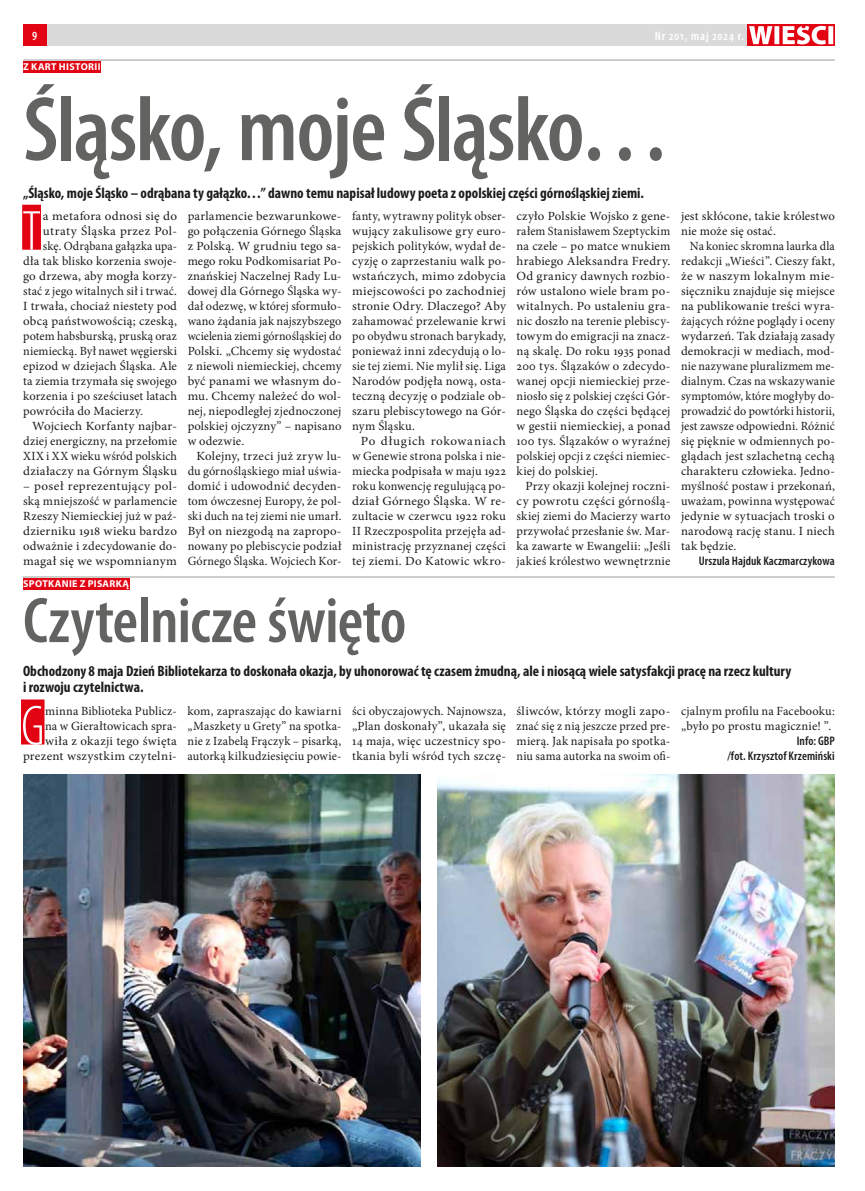
<style>
.page{position:relative;width:865px;height:1191px;background:#fff}
.page>*{position:absolute;margin:0;border:0;box-sizing:border-box;transform-origin:0 0}
.t1{font:600 condensed 92.5px "Myriad Pro";letter-spacing:-.02em;color:#636362}
.t2{font:600 condensed 65px "Myriad Pro";letter-spacing:-.01em;color:#636362}
.t3{font:300 condensed 57px "Myriad Pro";color:#fff}
.t4{font:700 condensed 15px/16.2px "Myriad Pro";color:#1c1c1b}
.t5{font:12.5px/15px "Minion Pro";letter-spacing:.015em;color:#1c1c1b;text-align:justify}
.t6{font:12.5px/15px "Minion Pro";letter-spacing:.015em;color:#1c1c1b;text-align:justify;scale:.96 1}
.t7{font:12.5px/15px "Minion Pro";letter-spacing:.015em;color:#1c1c1b;text-align:justify;scale:1.05 1}
.t8{font:12.5px "Minion Pro";letter-spacing:.015em;color:#1c1c1b;scale:1.04 1}
.t9{font:600 condensed 12.5px/15px "Myriad Pro";letter-spacing:.005em;color:#1c1c1b;text-align:right}
.t10{font:600 condensed 12.5px "Myriad Pro";letter-spacing:.075em;color:#fff}
.t11{font:700 10px "Myriad Pro";letter-spacing:.035em;color:#fff}
</style>
<div class="page">
<div style="left:23px;top:25px;width:811px;height:21px;background:#dadada"></div>
<svg style="left:747px;top:25px;width:87px;height:21px"></svg>
<svg style="left:749px;top:26px;width:84px;height:18px;background:#f3969c"></svg>
<div style="left:23px;top:25px;width:23px;height:21px;background:#e30413"></div>
<div style="left:23px;top:61px;width:78px;height:12px;background:#e30413"></div>
<hr style="left:23px;top:60px;width:811px;height:1px;background:#9d9d9c">
<div style="left:22px;top:205px;width:19px;height:45px;background:#e30413"></div>
<div style="left:23px;top:578px;width:106px;height:11px;background:#e30413"></div>
<hr style="left:23px;top:577px;width:811px;height:1px;background:#9d9d9c">
<div style="left:21px;top:699px;width:24px;height:45px;background:#e30413"></div>
<img style="left:437px;top:774px;width:397px;height:392px">
<img style="left:23px;top:774px;width:397px;height:392px">
<p class="t10" style="left:32px;top:28px;width:7px">9</p>
<p class="t10" style="left:654px;top:28px;width:91px">Nr 201, maj 2024 r.</p>
<p class="t11" style="left:23px;top:60px;width:79px">Z KART HISTORII</p>
<h1 class="t1" style="left:23px;top:72px;width:649px">Śląsko, moje Śląsko…</h1>
<p class="t4" style="left:23px;top:184px;width:622px">„Śląsko, moje Śląsko – odrąbana ty gałązko…” dawno temu napisał ludowy poeta z opolskiej części górnośląskiej ziemi.</p>
<h3 class="t3" style="left:22px;top:197px;width:20px">T</h3>
<p class="t7" style="left:43px;top:208px;width:129px">a metafora odnosi się do</p>
<p class="t5" style="left:516px;top:208px;width:155px">czyło Polskie Wojsko z gene&shy;rałem Stanisławem Szeptyckim na czele – po matce wnukiem hrabiego Aleksandra Fredry.<br>Od granicy dawnych rozbio&shy;rów ustalono wiele bram po&shy;witalnych. Po ustaleniu gra&shy;nic doszło na terenie plebiscy&shy;towym do emigracji na znacz&shy;ną skalę. Do roku 1935 ponad 200 tys. Ślązaków o zdecydo&shy;wanej opcji niemieckiej prze&shy;niosło się z polskiej części Gór&shy;nego Śląska do części będącej w gestii niemieckiej, a ponad 100 tys. Ślązaków o wyraźnej polskiej opcji z części niemiec&shy;kiej do polskiej.</p>
<p class="t5" style="left:516px;top:478px;width:155px;text-indent:9px">Przy okazji kolejnej roczni&shy;cy powrotu części górnoślą&shy;skiej ziemi do Macierzy warto przywołać przesłanie św. Mar&shy;ka zawarte w Ewangelii: „Jeśli jakieś królestwo wewnętrznie</p>
<p class="t5" style="left:681px;top:208px;width:155px">jest skłócone, takie królestwo nie może się ostać.</p>
<p class="t6" style="left:681px;top:238px;width:162px;text-indent:9px">Na koniec skromna laurka dla redakcji „Wieści”. Cieszy fakt, że w naszym lokalnym mie&shy;sięczniku znajduje się miejsce na publikowanie treści wyra&shy;żających różne poglądy i oceny wydarzeń. Tak działają zasady demokracji w mediach, mod&shy;nie nazywane pluralizmem me&shy;dialnym. Czas na wskazywanie symptomów, które mogłyby do&shy;prowadzić do powtórki historii, jest zawsze odpowiedni. Różnić się pięknie w odmiennych po&shy;glądach jest szlachetną cechą charakteru człowieka. Jedno&shy;myślność postaw i przekonań, uważam, powinna występować jedynie w sytuacjach troski o narodową rację stanu. I niech tak będzie.</p>
<p class="t9" style="left:699px;top:553px;width:137px">Urszula Hajduk Kaczmarczykowa</p>
<p class="t5" style="left:188px;top:208px;width:155px">parlamencie bezwarunkowe&shy;go połączenia Górnego Śląska z Polską. W grudniu tego sa&shy;mego roku Podkomisariat Po&shy;znańskiej Naczelnej Rady Lu&shy;dowej dla Górnego Śląska wy&shy;dał odezwę, w której sformuło&shy;wano żądania jak najszybszego wcielenia ziemi górnośląskiej do Polski. „Chcemy się wydostać z niewoli niemieckiej, chcemy być panami we własnym do&shy;mu. Chcemy należeć do wol&shy;nej, niepodległej zjednoczonej polskiej ojczyzny” – napisano w odezwie.</p>
<p class="t5" style="left:188px;top:448px;width:155px;text-indent:9px">Kolejny, trzeci już zryw lu&shy;du górnośląskiego miał uświa&shy;domić i udowodnić decyden&shy;tom ówczesnej Europy, że pol&shy;ski duch na tej ziemi nie umarł.<br>Był on niezgodą na zapropo&shy;nowany po plebiscycie podział Górnego Śląska. Wojciech Kor-</p>
<p class="t5" style="left:352px;top:208px;width:155px">fanty, wytrawny polityk obser&shy;wujący zakulisowe gry euro&shy;pejskich polityków, wydał de&shy;cyzję o zaprzestaniu walk po&shy;wstańczych, mimo zdobycia miejscowości po zachodniej stronie Odry. Dlaczego? Aby zahamować przelewanie krwi po obydwu stronach barykady, ponieważ inni zdecydują o lo&shy;sie tej ziemi. Nie mylił się. Liga Narodów podjęła nową, osta&shy;teczną decyzję o podziale ob&shy;szaru plebiscytowego na Gór&shy;nym Śląsku.</p>
<p class="t7" style="left:352px;top:433px;width:148px;text-indent:9px">Po długich rokowaniach w Genewie strona polska i nie&shy;miecka podpisała w maju 1922 roku konwencję regulującą po&shy;dział Górnego Śląska. W re&shy;zultacie w czerwcu 1922 roku II Rzeczpospolita przejęła ad&shy;ministrację przyznanej części tej ziemi. Do Katowic wkro-</p>
<p class="t7" style="left:43px;top:223px;width:129px">utraty Śląska przez Pol-</p>
<p class="t6" style="left:43px;top:238px;width:141px">skę. Odrąbana gałązka upa-</p>
<p class="t5" style="left:23px;top:253px;width:155px">dła tak blisko korzenia swoje-</p>
<p class="t8" style="left:23px;top:267px;width:149px">go drzewa, aby mogła korzy-</p>
<p class="t5" style="left:23px;top:283px;width:155px">stać z jego witalnych sił i trwać.</p>
<p class="t5" style="left:23px;top:298px;width:155px">I trwała, chociaż niestety pod</p>
<p class="t8" style="left:23px;top:312px;width:149px">obcą państwowością; czeską,</p>
<p class="t5" style="left:23px;top:328px;width:155px">potem habsburską, pruską oraz</p>
<p class="t5" style="left:23px;top:343px;width:155px">niemiecką. Był nawet węgierski</p>
<p class="t5" style="left:23px;top:358px;width:155px">epizod w dziejach Śląska. Ale</p>
<p class="t5" style="left:23px;top:373px;width:155px">ta ziemia trzymała się swojego</p>
<p class="t5" style="left:23px;top:388px;width:155px">korzenia i po sześciuset latach</p>
<p class="t5" style="left:23px;top:403px;width:121px">powróciła do Macierzy.</p>
<p class="t7" style="left:32px;top:418px;width:139px">Wojciech Korfanty najbar-</p>
<p class="t5" style="left:23px;top:433px;width:155px">dziej energiczny, na przełomie</p>
<p class="t5" style="left:23px;top:448px;width:155px">XIX i XX wieku wśród polskich</p>
<p class="t8" style="left:23px;top:462px;width:149px">działaczy na Górnym Śląsku</p>
<p class="t7" style="left:23px;top:478px;width:148px">– poseł reprezentujący pol&shy;ską mniejszość w parlamencie Rzeszy Niemieckiej już w paź&shy;dzierniku 1918 wieku bardzo odważnie i zdecydowanie do&shy;magał się we wspomnianym</p>
<p class="t11" style="left:23px;top:577px;width:107px">SPOTKANIE Z PISARKĄ</p>
<h2 class="t2" style="left:23px;top:580px;width:385px">Czytelnicze święto</h2>
<p class="t4" style="left:23px;top:662px;width:769px">Obchodzony 8 maja Dzień Bibliotekarza to doskonała okazja, by uhonorować tę czasem żmudną, ale i niosącą wiele satysfakcji pracę na rzecz kultury i rozwoju czytelnictwa.</p>
<h3 class="t3" style="left:21px;top:692px;width:25px">G</h3>
<p class="t5" style="left:23px;top:703px;width:155px;text-align:right">minna Biblioteka Publicz-<br>na w Gierałtowicach spra&shy;wiła z okazji tego święta prezent wszystkim czytelni-</p>
<p class="t5" style="left:187px;top:703px;width:155px">kom, zapraszając do kawiarni „Maszkety u Grety” na spotka&shy;nie z Izabelą Frączyk – pisarką, autorką kilkudziesięciu powie-</p>
<p class="t5" style="left:352px;top:703px;width:155px">ści obyczajowych. Najnowsza, „Plan doskonały”, ukazała się 14 maja, więc uczestnicy spo&shy;tkania byli wśród tych szczę-</p>
<p class="t7" style="left:516px;top:703px;width:148px">śliwców, którzy mogli zapo&shy;znać się z nią jeszcze przed pre&shy;mierą. Jak napisała po spotka&shy;niu sama autorka na swoim ofi-</p>
<p class="t5" style="left:681px;top:703px;width:155px">cjalnym profilu na Facebooku: „było po prostu magicznie! ”.</p>
<p class="t9" style="left:727px;top:732px;width:109px">Info: GBP<br>/fot. Krzysztof Krzemiński</p>
</div>
